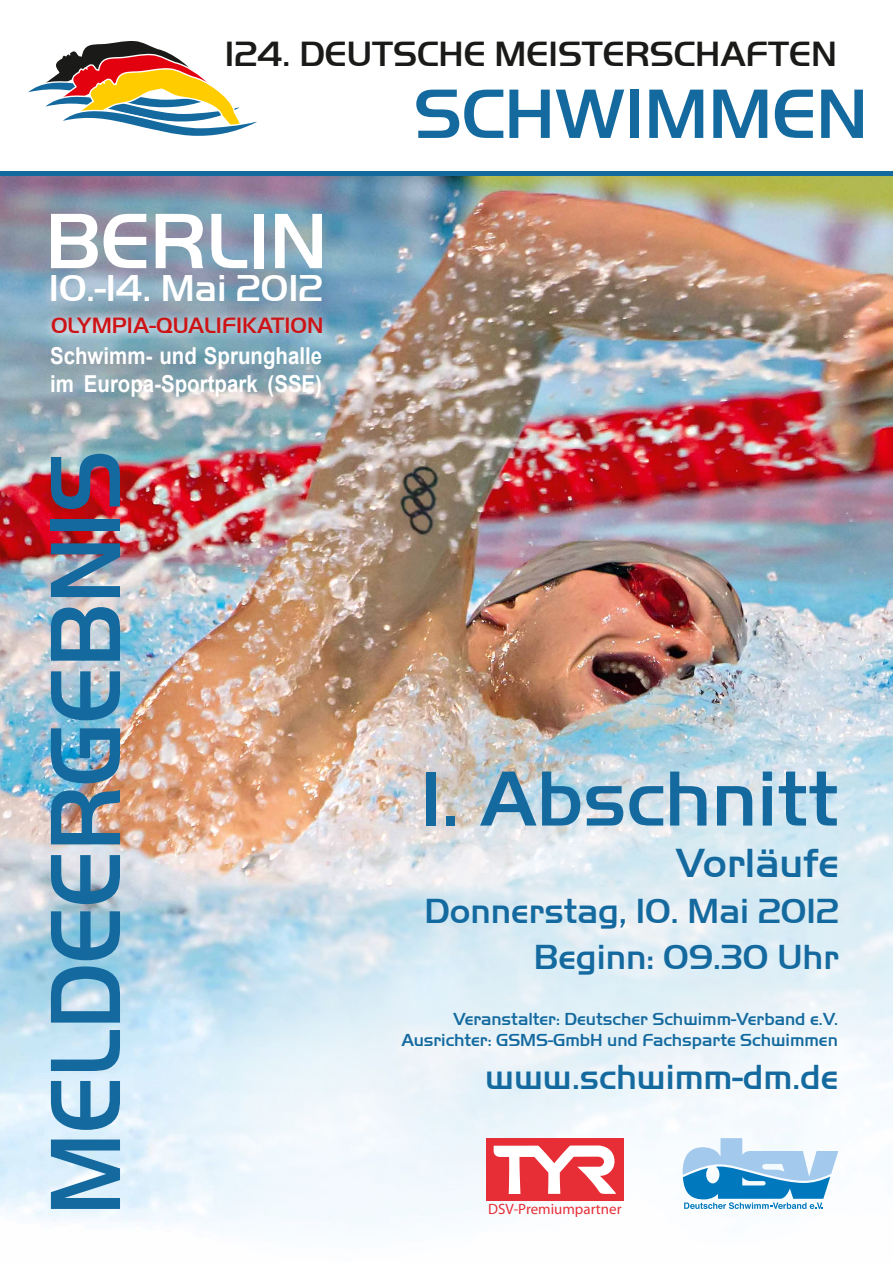
<style>
.page{position:relative;width:893px;height:1263px;background:#fff}
.page>*{position:absolute;margin:0;border:0;box-sizing:border-box;transform-origin:0 0}
.t1{font:103.65px "Handel Becker Med";color:#146a9f;scale:.9 1}
.t2{font:81.45px "Handel Becker Med";color:#fff}
.t3{font:81px "Handel Becker Med";color:#146a9f}
.t4{font:72.45px "Handel Becker Med";color:#146a9f}
.t5{font:42px "Handel Becker Med";color:#146a9f}
.t6{font:38.7px "Handel Becker Med";color:#fff}
.t7{font:36.3px "Handel Becker Med";color:#1a1a18}
.t8{font:36px "Handel Becker Med";color:#146a9f}
.t9{font:700 23.4px/28px "Arial";color:#fff;scale:.87 1}
.t10{font:22.95px "Handel Becker Med";color:#cd1316}
.t11{font:18px/21.6px "Handel Becker Med";color:#146a9f;text-align:right}
.t12{font:15px "Myriad Pro";color:#e72e36}
</style>
<div class="page">
<img style="left:0;top:176px;width:893px;height:1048px">
<svg style="left:28px;top:40px;width:229px;height:96px"></svg>
<div style="left:0;top:171px;width:893px;height:5px;background:#146a9f"></div>
<svg style="left:125px;top:695px;width:768px;height:535px"></svg>
<div style="left:42px;top:308px;width:289px;height:35px;background:#fff;opacity:.75"></div>
<svg style="left:683px;top:1138px;width:155px;height:71px"></svg>
<div style="left:486px;top:1138px;width:138px;height:62px;background:#e72e36"></div>
<svg style="left:494px;top:1145px;width:122px;height:49px"></svg>
<h3 class="t7" style="left:225px;top:33px;width:614px">124. Deutsche Meisterschaften</h3>
<h3 class="t4" style="left:414px;top:73px;width:46px">SCH</h3>
<h3 class="t4" style="left:555px;top:73px;width:263px">WIMMEN</h3>
<h2 class="t2" style="left:45px;top:195px;width:238px">BERLIN</h2>
<h3 class="t6" style="left:49px;top:266px;width:276px">10.-14. Mai 2012</h3>
<p class="t10" style="left:51px;top:312px;width:271px">OLYMPIA-QUALIFI KATION</p>
<p class="t9" style="left:50px;top:342px;width:314px">Schwimm- und Sprunghalle im Europa-Sportpark (SSE)</p>
<h1 class="t1" style="left:27px;top:1215px;width:840px;rotate:-90deg">MELDEERGEBNIS</h1>
<h3 class="t3" style="left:421px;top:753px;width:420px">1. Abschnitt</h3>
<h3 class="t5" style="left:675px;top:839px;width:165px">Vorläufe</h3>
<h3 class="t8" style="left:425px;top:890px;width:416px">Donnerstag, 10. Mai 2012</h3>
<h3 class="t8" style="left:534px;top:937px;width:307px">Beginn: 09.30 Uhr</h3>
<p class="t11" style="left:401px;top:1008px;width:438px">Veranstalter: Deutscher Schwimm-Verband e.V.<br>Ausrichter: GSMS-GmbH und Fachsparte Schwimmen</p>
<h3 class="t8" style="left:485px;top:1057px;width:355px">www.schwimm-dm.de</h3>
<p class="t12" style="left:488px;top:1200px;width:135px">DSV-Premiumpartner</p>
</div>
